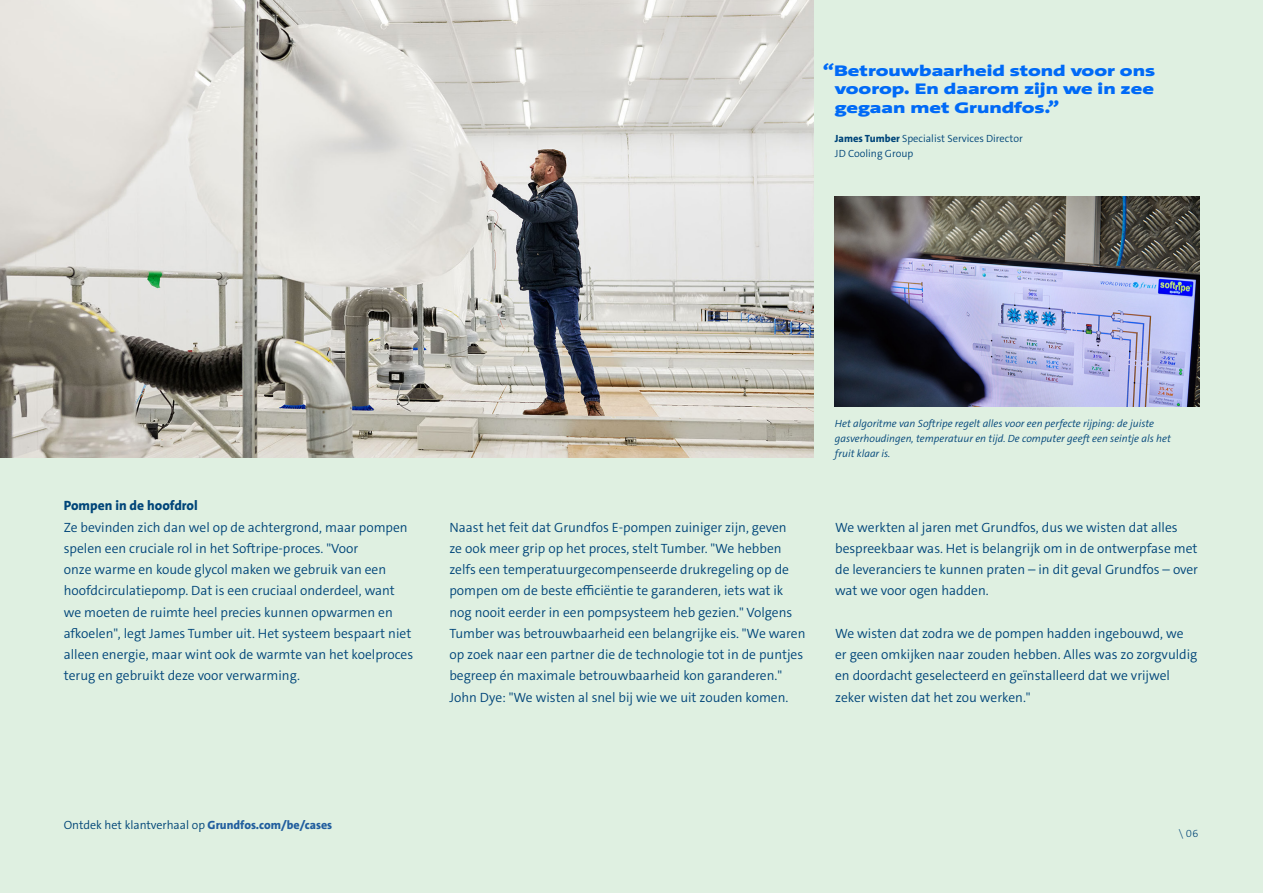
<style>
.page{position:relative;width:1263px;height:893px;background:#dff0e1}
.page>*{position:absolute;margin:0;border:0;box-sizing:border-box;transform-origin:0 0}
.t1{font:900 15.6px/18.8px "Grundfos The Sans Extd";color:#006af7;text-align:justify}
.t2{font:300 13.5px/21.3px "Grundfos The Sans";color:#004579}
.t3{font:800 13.5px "Grundfos The Sans";color:#004579}
.t4{font:300 12px "Grundfos The Sans";color:#004577}
.t5{font:italic 300 10.5px/15px "Grundfos The Sans";color:#004579}
.t6{font:300 10.5px/15px "Grundfos The Sans";color:#004579}
.t7{font:300 10.5px "Grundfos The Sans";color:#004577}
.s1{font-weight:800}
.s2{font-weight:800;color:#215e9e}
</style>
<div class="page">
<img style="left:0;top:0;width:813px;height:457px">
<img style="left:835px;top:197px;width:364px;height:210px">
<p class="t1" style="left:835px;top:61px;width:322px;text-indent:-12px">“Betrouwbaarheid stond voor ons voorop. En daarom zijn we in zee gegaan met Grundfos.”</p>
<p class="t6" style="left:835px;top:131px;width:189px"><span class="s1">James Tumber</span> Specialist Services Director<br>JD Cooling Group</p>
<p class="t5" style="left:835px;top:416px;width:337px">Het algoritme van Softripe regelt alles voor een perfecte rijping: de juiste gasverhoudingen, temperatuur en tijd. De computer geeft een seintje als het fruit klaar is.</p>
<p class="t3" style="left:64px;top:497px;width:135px">Pompen in de hoofdrol</p>
<p class="t2" style="left:64px;top:516px;width:351px">Ze bevinden zich dan wel op de achtergrond, maar pompen spelen een cruciale rol in het Softripe-proces. "Voor<br>onze warme en koude glycol maken we gebruik van een hoofdcirculatiepomp. Dat is een cruciaal onderdeel, want we moeten de ruimte heel precies kunnen opwarmen en afkoelen", legt James Tumber uit. Het systeem bespaart niet alleen energie, maar wint ook de warmte van het koelproces terug en gebruikt deze voor verwarming.</p>
<p class="t2" style="left:449px;top:516px;width:357px">Naast het feit dat Grundfos E-pompen zuiniger zijn, geven<br>ze ook meer grip op het proces, stelt Tumber. "We hebben zelfs een temperatuurgecompenseerde drukregeling op de pompen om de beste efficiëntie te garanderen, iets wat ik nog nooit eerder in een pompsysteem heb gezien." Volgens Tumber was betrouwbaarheid een belangrijke eis. "We waren op zoek naar een partner die de technologie tot in de puntjes begreep én maximale betrouwbaarheid kon garanderen." John Dye: "We wisten al snel bij wie we uit zouden komen.</p>
<p class="t2" style="left:835px;top:516px;width:364px">We werkten al jaren met Grundfos, dus we wisten dat alles bespreekbaar was. Het is belangrijk om in de ontwerpfase met de leveranciers te kunnen praten – in dit geval Grundfos – over wat we voor ogen hadden.</p>
<p class="t2" style="left:835px;top:623px;width:364px">We wisten dat zodra we de pompen hadden ingebouwd, we er geen omkijken naar zouden hebben. Alles was zo zorgvuldig en doordacht geselecteerd en geïnstalleerd dat we vrijwel zeker wisten dat het zou werken."</p>
<p class="t4" style="left:64px;top:817px;width:270px">Ontdek het klantverhaal op <span class="s2">Grundfos.com/be/cases</span></p>
<p class="t7" style="left:1179px;top:827px;width:21px">\ 06</p>
</div>
